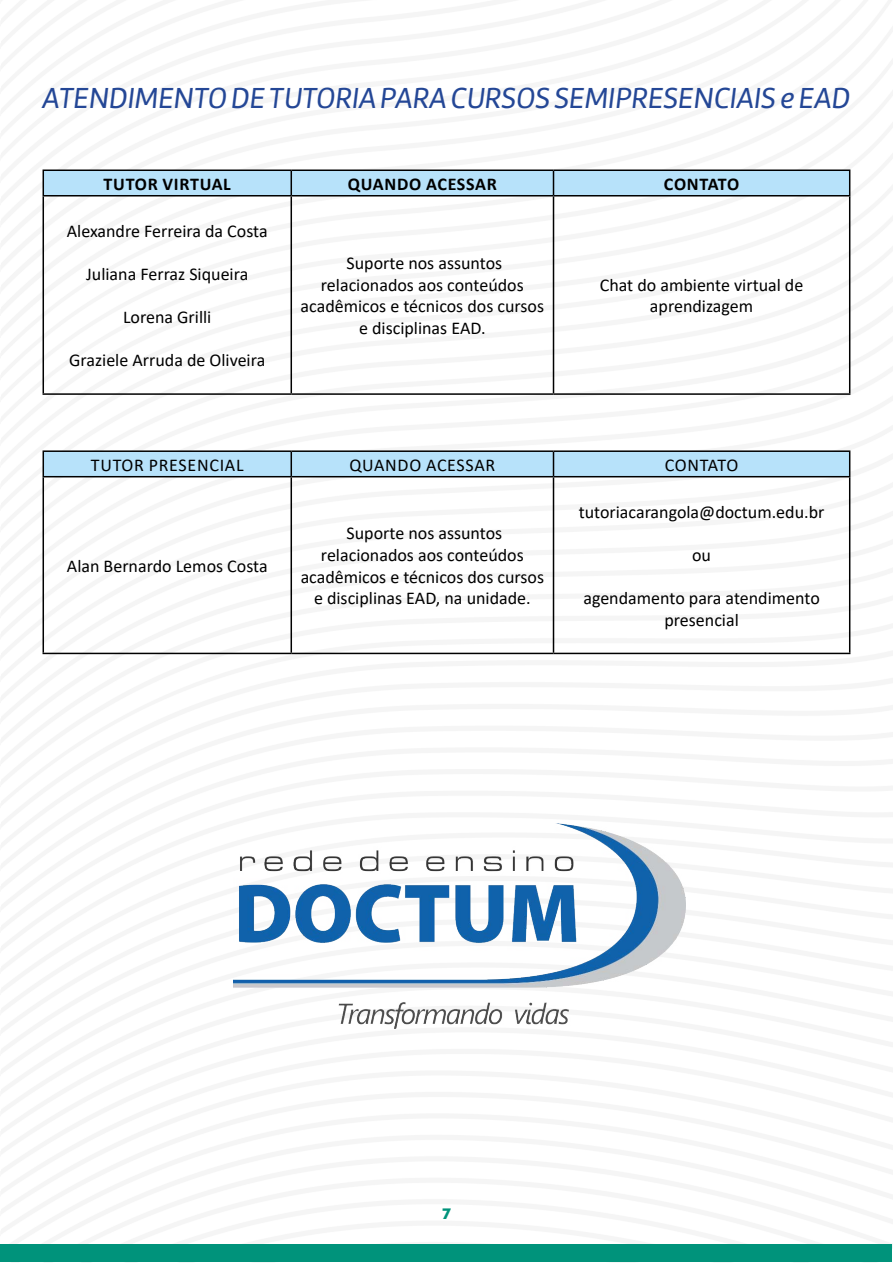
<style>
.page{position:relative;width:893px;height:1263px;background:#fff}
.page>*{position:absolute;margin:0;border:0;box-sizing:border-box;transform-origin:0 0}
.t1{font:30px "Amelia Basic Italic";color:#244796}
.t2{font:18px/21.6px "Calibri";color:#000;text-align:center}
.t3{font:18px "Calibri";letter-spacing:.04em;color:#000}
.t4{font:700 18px "Calibri";letter-spacing:.04em;color:#000}
.t5{font:700 18px "Calibri";letter-spacing:.02em;color:#000}
.t6{font:18px "Calibri";letter-spacing:.02em;color:#000}
.t7{font:700 15px "Futura BT";color:#00937b}
</style>
<div class="page">
<img style="left:42px;top:169px;width:809px;height:860px">
<div style="left:0;top:1244px;width:892px;height:18px;background:#00937b"></div>
<hr style="left:43px;top:169px;width:248px;height:2px;background:#000">
<hr style="left:291px;top:169px;width:262px;height:2px;background:#000">
<hr style="left:553px;top:169px;width:297px;height:2px;background:#000">
<div style="left:43px;top:170px;width:807px;height:25px;background:#b7e2fa"></div>
<hr style="left:43px;top:195px;width:248px;height:1px;background:#000">
<hr style="left:43px;top:196px;width:1px;height:197px;background:#000">
<hr style="left:291px;top:195px;width:262px;height:1px;background:#000">
<hr style="left:291px;top:196px;width:1px;height:197px;background:#000">
<hr style="left:553px;top:195px;width:297px;height:1px;background:#000">
<hr style="left:553px;top:196px;width:1px;height:197px;background:#000">
<hr style="left:849px;top:196px;width:1px;height:197px;background:#000">
<hr style="left:43px;top:393px;width:248px;height:2px;background:#000">
<hr style="left:291px;top:393px;width:262px;height:2px;background:#000">
<hr style="left:553px;top:393px;width:297px;height:2px;background:#000">
<hr style="left:43px;top:450px;width:248px;height:2px;background:#000">
<hr style="left:291px;top:450px;width:262px;height:2px;background:#000">
<hr style="left:553px;top:450px;width:297px;height:2px;background:#000">
<svg style="left:43px;top:451px;width:807px;height:25px;background:#aed7ee"></svg>
<hr style="left:43px;top:476px;width:248px;height:1px;background:#000">
<hr style="left:43px;top:477px;width:1px;height:176px;background:#000">
<hr style="left:291px;top:476px;width:262px;height:1px;background:#000">
<hr style="left:291px;top:477px;width:1px;height:176px;background:#000">
<hr style="left:553px;top:476px;width:297px;height:1px;background:#000">
<hr style="left:553px;top:477px;width:1px;height:176px;background:#000">
<hr style="left:849px;top:477px;width:1px;height:176px;background:#000">
<hr style="left:43px;top:653px;width:248px;height:1px;background:#000">
<hr style="left:291px;top:653px;width:262px;height:1px;background:#000">
<hr style="left:553px;top:653px;width:297px;height:1px;background:#000">
<img style="left:234px;top:824px;width:452px;height:204px">
<h1 class="t1" style="left:43px;top:81px;width:809px">ATENDIMENTO DE TUTORIA PARA CURSOS SEMIPRESENCIAIS e EAD</h1>
<p class="t4" style="left:104px;top:171px;width:129px">TUTOR VIRTUAL</p>
<p class="t4" style="left:348px;top:171px;width:151px">QUANDO ACESSAR</p>
<p class="t5" style="left:664px;top:171px;width:77px">CONTATO</p>
<p class="t2" style="left:67px;top:220px;width:202px">Alexandre Ferreira da Costa</p>
<p class="t2" style="left:86px;top:263px;width:164px">Juliana Ferraz Siqueira</p>
<p class="t2" style="left:123px;top:306px;width:90px">Lorena Grilli</p>
<p class="t2" style="left:69px;top:349px;width:198px">Graziele Arruda de Oliveira</p>
<p class="t2" style="left:301px;top:252px;width:245px">Suporte nos assuntos relacionados aos conteúdos acadêmicos e técnicos dos cursos e disciplinas EAD.</p>
<p class="t2" style="left:600px;top:274px;width:205px">Chat do ambiente virtual de aprendizagem</p>
<p class="t3" style="left:91px;top:452px;width:154px">TUTOR PRESENCIAL</p>
<p class="t3" style="left:349px;top:452px;width:147px">QUANDO ACESSAR</p>
<p class="t6" style="left:665px;top:452px;width:75px">CONTATO</p>
<p class="t2" style="left:67px;top:555px;width:202px">Alan Bernardo Lemos Costa</p>
<p class="t2" style="left:301px;top:522px;width:245px">Suporte nos assuntos relacionados aos conteúdos acadêmicos e técnicos dos cursos e disciplinas EAD, na unidade.</p>
<p class="t2" style="left:579px;top:501px;width:247px">tutoriacarangola@doctum.edu.br</p>
<p class="t2" style="left:692px;top:544px;width:20px">ou</p>
<p class="t2" style="left:583px;top:587px;width:238px">agendamento para atendimento presencial</p>
<p class="t7" style="left:442px;top:1205px;width:11px">7</p>
</div>
